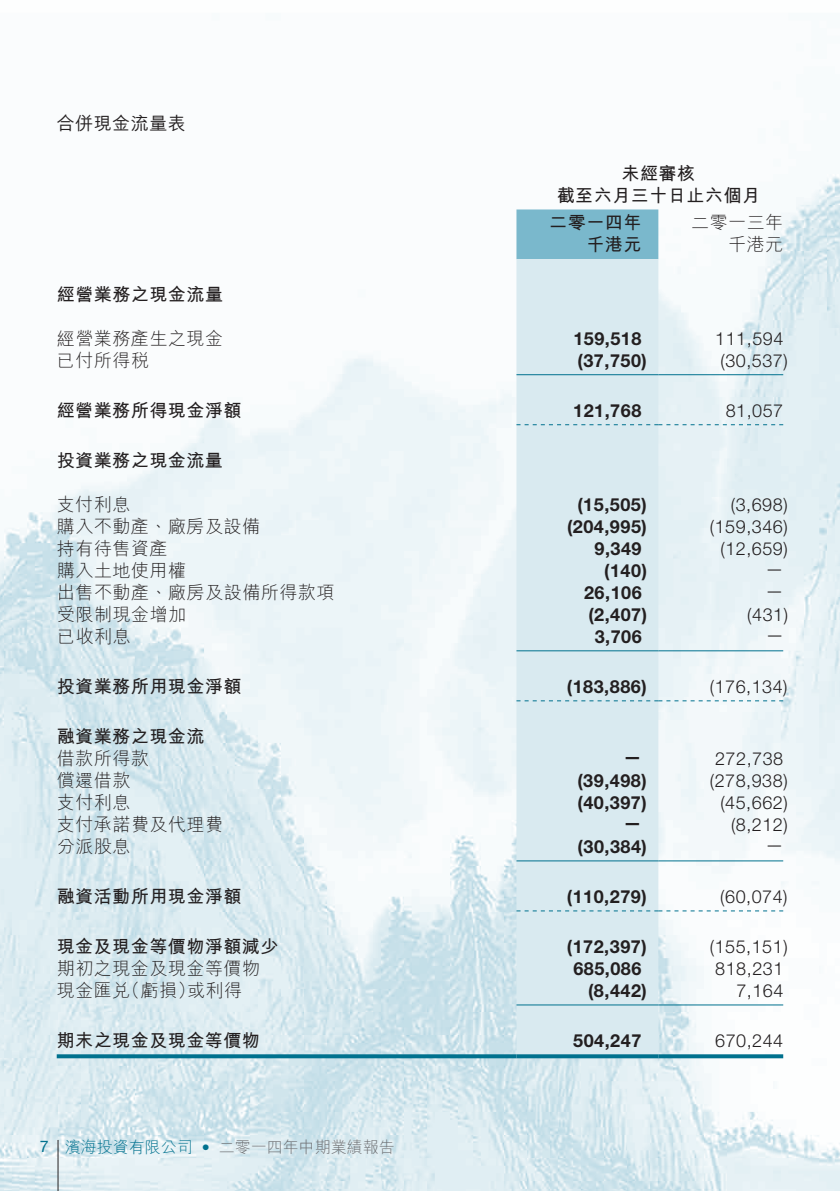
<style>
.page{position:relative;width:840px;height:1191px;background:#fff}
.page>*{position:absolute;margin:0;border:0;box-sizing:border-box;transform-origin:0 0}
.t1{font:700 18px "Helvetica Neue";letter-spacing:.03em;color:#231f20}
.t2{font:300 18px "Helvetica Neue";letter-spacing:.03em;color:#231f20}
.t3{font:300 18px "M Hei HK";letter-spacing:.03em;color:#231f20}
.t4{font:700 18px/22px "M Hei HK";letter-spacing:.03em;color:#231f20;text-align:center}
.t5{font:500 18px "M Hei HK";letter-spacing:.03em;color:#231f20}
.t6{font:300 16px "M Hei HK";color:#6c6d70}
.t7{font:300 16px "M Hei HK";color:#00718e}
.t8{font:300 16px "Helvetica Neue";color:#00718e}
.t9{font:16px "Helvetica Neue";color:#00718e}
</style>
<div class="page">
<img style="left:0;top:174px;width:839px;height:1017px">
<hr style="left:57px;top:1140px;width:1px;height:51px;background:#231f20">
<div style="left:516px;top:209px;width:142px;height:50px;background:#7ab8cc"></div>
<div style="left:516px;top:259px;width:142px;height:795px;background:#d9eaf0"></div>
<hr style="left:516px;top:374px;width:142px;height:1px;background:#00718e">
<hr style="left:658px;top:374px;width:124px;height:1px;background:#00718e">
<svg style="left:516px;top:424px;width:266px;height:1px"></svg>
<hr style="left:516px;top:650px;width:142px;height:1px;background:#00718e">
<hr style="left:658px;top:650px;width:124px;height:1px;background:#00718e">
<svg style="left:516px;top:700px;width:266px;height:1px"></svg>
<hr style="left:516px;top:860px;width:142px;height:1px;background:#00718e">
<hr style="left:658px;top:860px;width:124px;height:1px;background:#00718e">
<svg style="left:516px;top:910px;width:266px;height:1px"></svg>
<hr style="left:516px;top:1004px;width:142px;height:1px;background:#00718e">
<hr style="left:658px;top:1004px;width:124px;height:1px;background:#00718e">
<svg style="left:57px;top:1054px;width:459px;height:4px;background:#107a95"></svg>
<svg style="left:516px;top:1054px;width:142px;height:4px"></svg>
<svg style="left:658px;top:1054px;width:124px;height:4px"></svg>
<p class="t5" style="left:57px;top:110px;width:131px">合併現金流量表</p>
<p class="t4" style="left:57px;top:282px;width:168px">經營業務之現金流量</p>
<p class="t3" style="left:57px;top:326px;width:168px">經營業務產生之現金</p>
<p class="t3" style="left:57px;top:348px;width:94px">已付所得稅</p>
<p class="t4" style="left:57px;top:398px;width:186px">經營業務所得現金淨額</p>
<p class="t4" style="left:57px;top:448px;width:168px">投資業務之現金流量</p>
<p class="t3" style="left:57px;top:492px;width:75px">支付利息</p>
<p class="t3" style="left:57px;top:514px;width:205px">購入不動產、廠房及設備</p>
<p class="t3" style="left:57px;top:536px;width:112px">持有待售資產</p>
<p class="t3" style="left:57px;top:558px;width:131px">購入土地使用權</p>
<p class="t3" style="left:57px;top:580px;width:279px">出售不動產、廠房及設備所得款項</p>
<p class="t3" style="left:57px;top:602px;width:131px">受限制現金增加</p>
<p class="t3" style="left:57px;top:624px;width:75px">已收利息</p>
<p class="t4" style="left:57px;top:674px;width:186px">投資業務所用現金淨額</p>
<p class="t4" style="left:57px;top:724px;width:149px">融資業務之現金流</p>
<p class="t3" style="left:57px;top:746px;width:94px">借款所得款</p>
<p class="t3" style="left:57px;top:768px;width:75px">償還借款</p>
<p class="t3" style="left:57px;top:790px;width:75px">支付利息</p>
<p class="t3" style="left:57px;top:812px;width:168px">支付承諾費及代理費</p>
<p class="t3" style="left:57px;top:834px;width:75px">分派股息</p>
<p class="t4" style="left:57px;top:884px;width:186px">融資活動所用現金淨額</p>
<p class="t4" style="left:57px;top:934px;width:223px">現金及現金等價物淨額減少</p>
<p class="t3" style="left:57px;top:956px;width:205px">期初之現金及現金等價物</p>
<p class="t3" style="left:122px;top:978px;width:75px">（虧損）</p>
<p class="t3" style="left:57px;top:978px;width:75px">現金匯兌</p>
<p class="t3" style="left:187px;top:978px;width:57px">或利得</p>
<p class="t4" style="left:57px;top:1028px;width:205px">期末之現金及現金等價物</p>
<p class="t9" style="left:40px;top:1137px;width:10px">7</p>
<p class="t7" style="left:65px;top:1135px;width:129px">濱海投資有限公司</p>
<p class="t8" style="left:202px;top:1137px;width:9px">•</p>
<p class="t6" style="left:219px;top:1135px;width:177px">二零一四年中期業績報告</p>
<p class="t4" style="left:556px;top:161px;width:205px">未經審核<br>截至六月三十日止六個月</p>
<p class="t3" style="left:690px;top:210px;width:94px">二零一三年</p>
<p class="t4" style="left:549px;top:210px;width:94px">二零一四年</p>
<p class="t4" style="left:586px;top:232px;width:57px">千港元</p>
<p class="t3" style="left:727px;top:232px;width:57px">千港元</p>
<p class="t1" style="left:573px;top:327px;width:70px">159,518</p>
<p class="t2" style="left:714px;top:327px;width:70px">111,594</p>
<p class="t1" style="left:577px;top:349px;width:71px">)37,750(</p>
<p class="t2" style="left:720px;top:349px;width:69px">)30,537(</p>
<p class="t1" style="left:573px;top:399px;width:70px">121,768</p>
<p class="t2" style="left:725px;top:399px;width:59px">81,057</p>
<p class="t1" style="left:577px;top:493px;width:71px">)15,505(</p>
<p class="t2" style="left:730px;top:493px;width:58px">)3,698(</p>
<p class="t1" style="left:566px;top:515px;width:81px">)204,995(</p>
<p class="t2" style="left:709px;top:515px;width:79px">)159,346(</p>
<p class="t1" style="left:594px;top:537px;width:49px">9,349</p>
<p class="t2" style="left:720px;top:537px;width:69px">)12,659(</p>
<p class="t1" style="left:604px;top:559px;width:44px">)140(</p>
<p class="t2" style="left:765px;top:558px;width:19px">—</p>
<p class="t1" style="left:583px;top:581px;width:59px">26,106</p>
<p class="t2" style="left:765px;top:580px;width:19px">—</p>
<p class="t1" style="left:588px;top:603px;width:60px">)2,407(</p>
<p class="t2" style="left:746px;top:603px;width:42px">)431(</p>
<p class="t1" style="left:594px;top:625px;width:49px">3,706</p>
<p class="t2" style="left:765px;top:624px;width:19px">—</p>
<p class="t1" style="left:566px;top:675px;width:81px">)183,886(</p>
<p class="t2" style="left:709px;top:675px;width:79px">)176,134(</p>
<p class="t1" style="left:623px;top:745px;width:19px">—</p>
<p class="t2" style="left:714px;top:747px;width:70px">272,738</p>
<p class="t1" style="left:577px;top:769px;width:71px">)39,498(</p>
<p class="t2" style="left:709px;top:769px;width:79px">)278,938(</p>
<p class="t1" style="left:577px;top:791px;width:71px">)40,397(</p>
<p class="t2" style="left:720px;top:791px;width:69px">)45,662(</p>
<p class="t1" style="left:623px;top:811px;width:19px">—</p>
<p class="t2" style="left:730px;top:813px;width:58px">)8,212(</p>
<p class="t1" style="left:577px;top:835px;width:71px">)30,384(</p>
<p class="t2" style="left:765px;top:834px;width:19px">—</p>
<p class="t1" style="left:566px;top:885px;width:81px">)110,279(</p>
<p class="t2" style="left:720px;top:885px;width:69px">)60,074(</p>
<p class="t1" style="left:566px;top:935px;width:81px">)172,397(</p>
<p class="t2" style="left:709px;top:935px;width:79px">)155,151(</p>
<p class="t1" style="left:573px;top:957px;width:70px">685,086</p>
<p class="t2" style="left:714px;top:957px;width:70px">818,231</p>
<p class="t1" style="left:587px;top:979px;width:60px">)8,442(</p>
<p class="t2" style="left:736px;top:979px;width:49px">7,164</p>
<p class="t1" style="left:573px;top:1029px;width:70px">504,247</p>
<p class="t2" style="left:714px;top:1029px;width:70px">670,244</p>
</div>
